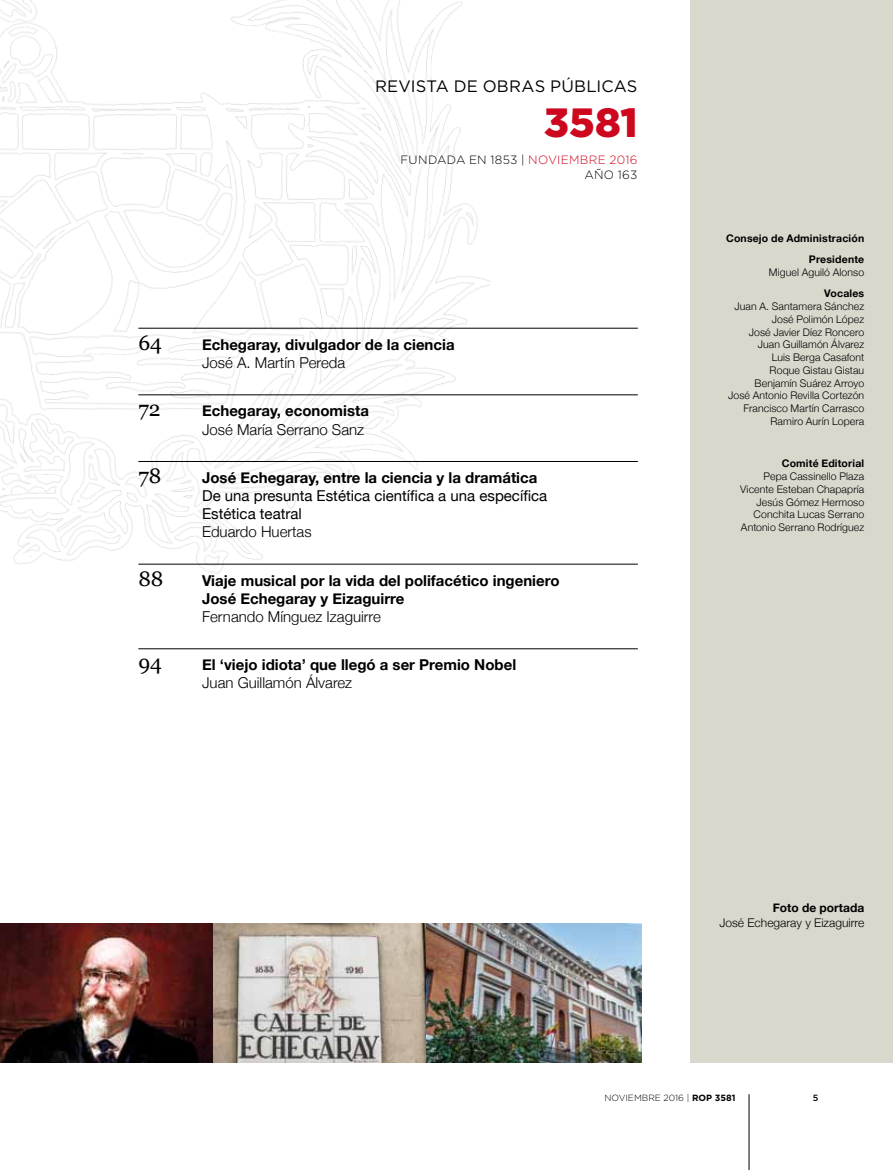
<style>
.page{position:relative;width:893px;height:1170px;background:#fff}
.page>*{position:absolute;margin:0;border:0;box-sizing:border-box;transform-origin:0 0}
.t1{font:900 40.8px "Gotham";color:#cd071e}
.t2{font:21px "Georgia";color:#000}
.t3{font:16.5px "Gotham";letter-spacing:.01em;color:#000}
.t4{font:700 15px/18px "Helvetica Neue";color:#000}
.t5{font:300 15px "Helvetica Neue";color:#000}
.t6{font:15px/18px "Helvetica Neue";color:#000}
.t7{font:300 12px/14.4px "Gotham";letter-spacing:.025em;color:#000;text-align:right}
.t8{font:300 12px "Helvetica Neue";color:#000}
.t9{font:700 12px "Helvetica Neue";color:#000}
.t10{font:300 10.5px/12.8px "Helvetica Neue";letter-spacing:.01em;color:#000;text-align:right}
.t11{font:700 10.5px/21.3px "Helvetica Neue";letter-spacing:.015em;color:#000;text-align:right}
.t12{font:300 9px "Gotham";color:#000}
.t13{font:500 9px "Gotham";color:#000}
.s1{color:#cd071e}
.s2{font-weight:700}
</style>
<div class="page">
<hr style="left:749px;top:1094px;width:1px;height:75px;background:#000">
<img style="left:0;top:0;width:502px;height:574px">
<div style="left:690px;top:0;width:203px;height:1062px;background:#dad8cd"></div>
<hr style="left:138px;top:328px;width:500px;height:1px;background:#000">
<hr style="left:138px;top:394px;width:500px;height:1px;background:#000">
<hr style="left:138px;top:461px;width:500px;height:1px;background:#000">
<hr style="left:138px;top:563px;width:500px;height:1px;background:#000">
<hr style="left:138px;top:648px;width:500px;height:1px;background:#000">
<img style="left:0;top:923px;width:641px;height:139px">
<h3 class="t3" style="left:375px;top:76px;width:264px">REVISTA DE OBRAS PÚBLICAS</h3>
<h1 class="t1" style="left:544px;top:94px;width:96px">3581</h1>
<p class="t7" style="left:401px;top:153px;width:238px">FUNDADA EN 1853 | <span class="s1">NOVIEMBRE 2016<br></span>AÑO 163</p>
<h2 class="t2" style="left:138px;top:330px;width:25px">64</h2>
<h3 class="t4" style="left:202px;top:335px;width:254px">Echegaray, divulgador de la ciencia</h3>
<h3 class="t5" style="left:202px;top:353px;width:145px">José A. Martín Pereda</h3>
<h2 class="t2" style="left:138px;top:397px;width:24px">72</h2>
<h3 class="t4" style="left:202px;top:402px;width:168px">Echegaray, economista</h3>
<h3 class="t5" style="left:202px;top:420px;width:164px">José María Serrano Sanz</h3>
<h2 class="t2" style="left:138px;top:464px;width:25px">78</h2>
<h3 class="t4" style="left:202px;top:468px;width:337px">José Echegaray, entre la ciencia y la dramática</h3>
<h3 class="t6" style="left:202px;top:486px;width:347px">De una presunta Estética científica a una específica<br>Estética teatral</h3>
<h3 class="t5" style="left:202px;top:522px;width:111px">Eduardo Huertas</h3>
<h2 class="t2" style="left:138px;top:566px;width:27px">88</h2>
<h3 class="t4" style="left:202px;top:571px;width:359px">Viaje musical por la vida del polifacético ingeniero<br>José Echegaray y Eizaguirre</h3>
<h3 class="t5" style="left:202px;top:607px;width:180px">Fernando Mínguez Izaguirre</h3>
<h2 class="t2" style="left:138px;top:651px;width:25px">94</h2>
<h3 class="t4" style="left:202px;top:655px;width:316px">El ‘viejo idiota’ que llegó a ser Premio Nobel</h3>
<h3 class="t5" style="left:202px;top:674px;width:152px">Juan Guillamón Álvarez</h3>
<p class="t11" style="left:726px;top:227px;width:140px">Consejo de Administración<br>Presidente</p>
<p class="t10" style="left:769px;top:266px;width:97px">Miguel Aguiló Alonso</p>
<p class="t11" style="left:824px;top:283px;width:42px">Vocales</p>
<p class="t10" style="left:728px;top:300px;width:138px">Juan A. Santamera Sánchez<br>José Polimón López<br>José Javier Díez Roncero<br>Juan Guillamón Álvarez<br>Luis Berga Casafont<br>Roque Gistau Gistau<br>Benjamín Suárez Arroyo<br>José Antonio Revilla Cortezón<br>Francisco Martín Carrasco<br>Ramiro Aurín Lopera</p>
<p class="t11" style="left:782px;top:453px;width:84px">Comité Editorial</p>
<p class="t10" style="left:740px;top:470px;width:126px">Pepa Cassinello Plaza<br>Vicente Esteban Chapapría<br>Jesús Gómez Hermoso<br>Conchita Lucas Serrano<br>Antonio Serrano Rodríguez</p>
<p class="t9" style="left:773px;top:900px;width:93px">Foto de portada</p>
<p class="t8" style="left:719px;top:914px;width:146px">José Echegaray y Eizaguirre</p>
<p class="t12" style="left:604px;top:1092px;width:133px">NOVIEMBRE 2016 | <span class="s2">ROP 3581</span></p>
<p class="t13" style="left:813px;top:1092px;width:7px">5</p>
</div>
